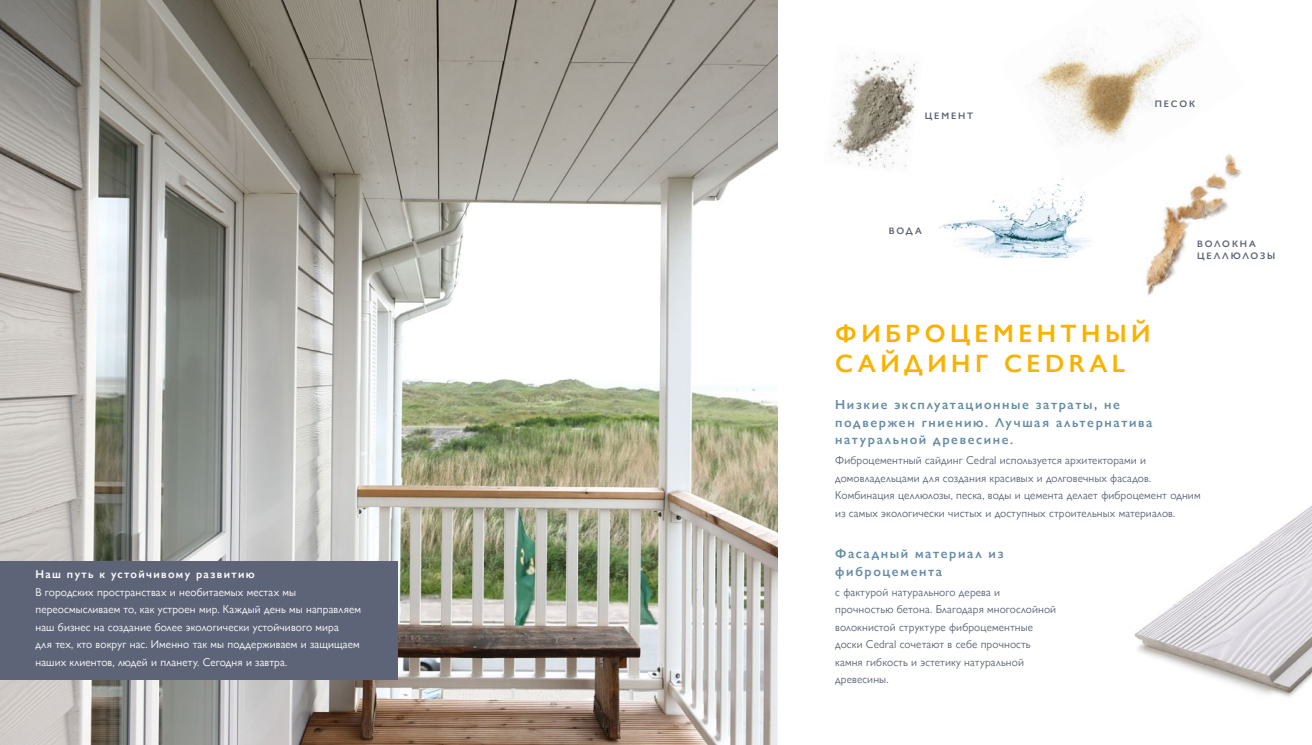
<style>
.page{position:relative;width:1312px;height:745px;background:#fff}
.page>*{position:absolute;margin:0;border:0;box-sizing:border-box;transform-origin:0 0}
.t1{font:600 25px/30px "Gill Sans Nova";letter-spacing:.18em;color:#fab200}
.t2{font:600 13.12px/17.5px "Gill Sans Nova";letter-spacing:.12em;color:#678da5}
.t3{font:11.25px/17.5px "Gill Sans Nova";letter-spacing:.01em;color:#5e6478}
.t4{font:11.25px/17.5px "Gill Sans Nova";letter-spacing:.01em;color:#fff}
.t5{font:600 11.25px "Gill Sans Nova";letter-spacing:.12em;color:#fff}
.t6{font:600 9.38px/12.5px "Gill Sans Nova";letter-spacing:.2em;color:#5e6478}
</style>
<div class="page">
<img style="left:0;top:0;width:777px;height:744px">
<img style="left:1134px;top:506px;width:177px;height:191px">
<img style="left:831px;top:52px;width:86px;height:116px">
<img style="left:1026px;top:20px;width:173px;height:123px">
<img style="left:939px;top:178px;width:151px;height:80px">
<img style="left:1132px;top:141px;width:110px;height:155px">
<div style="left:0;top:560px;width:397px;height:119px;background:#5e6478"></div>
<p class="t5" style="left:35px;top:567px;width:221px">Наш путь к устойчивому развитию</p>
<p class="t4" style="left:35px;top:582px;width:327px">В городских пространствах и необитаемых местах мы переосмысливаем то, как устроен мир. Каждый день мы направляем наш бизнес на создание более экологически устойчивого мира<br>для тех, кто вокруг нас. Именно так мы поддерживаем и защищаем наших клиентов, людей и планету. Сегодня и завтра.</p>
<p class="t6" style="left:924px;top:110px;width:50px">ЦЕМЕНТ</p>
<p class="t6" style="left:888px;top:224px;width:34px">ВОДА</p>
<p class="t6" style="left:1154px;top:97px;width:42px">ПЕСОК</p>
<p class="t6" style="left:1196px;top:237px;width:80px">ВОЛОКНА<br>ЦЕЛЛЮЛОЗЫ</p>
<h1 class="t1" style="left:835px;top:318px;width:317px">ФИБРОЦЕМЕНТНЫЙ<br>САЙДИНГ CEDRAL</h1>
<p class="t2" style="left:835px;top:395px;width:318px">Низкие эксплуатационные затраты, не подвержен гниению. Лучшая альтернатива натуральной древесине.</p>
<p class="t3" style="left:835px;top:451px;width:367px">Фиброцементный сайдинг Cedral используется архитекторами и домовладельцами для создания красивых и долговечных фасадов.<br>Комбинация целлюлозы, песка, воды и цемента делает фиброцемент одним из самых экологически чистых и доступных строительных материалов.</p>
<p class="t2" style="left:835px;top:544px;width:170px">Фасадный материал из фиброцемента</p>
<p class="t3" style="left:835px;top:582px;width:222px">с фактурой натурального дерева и прочностью бетона. Благодаря многослойной волокнистой структуре фиброцементные доски Cedral сочетают в себе прочность камня гибкость и эстетику натуральной древесины.</p>
</div>
